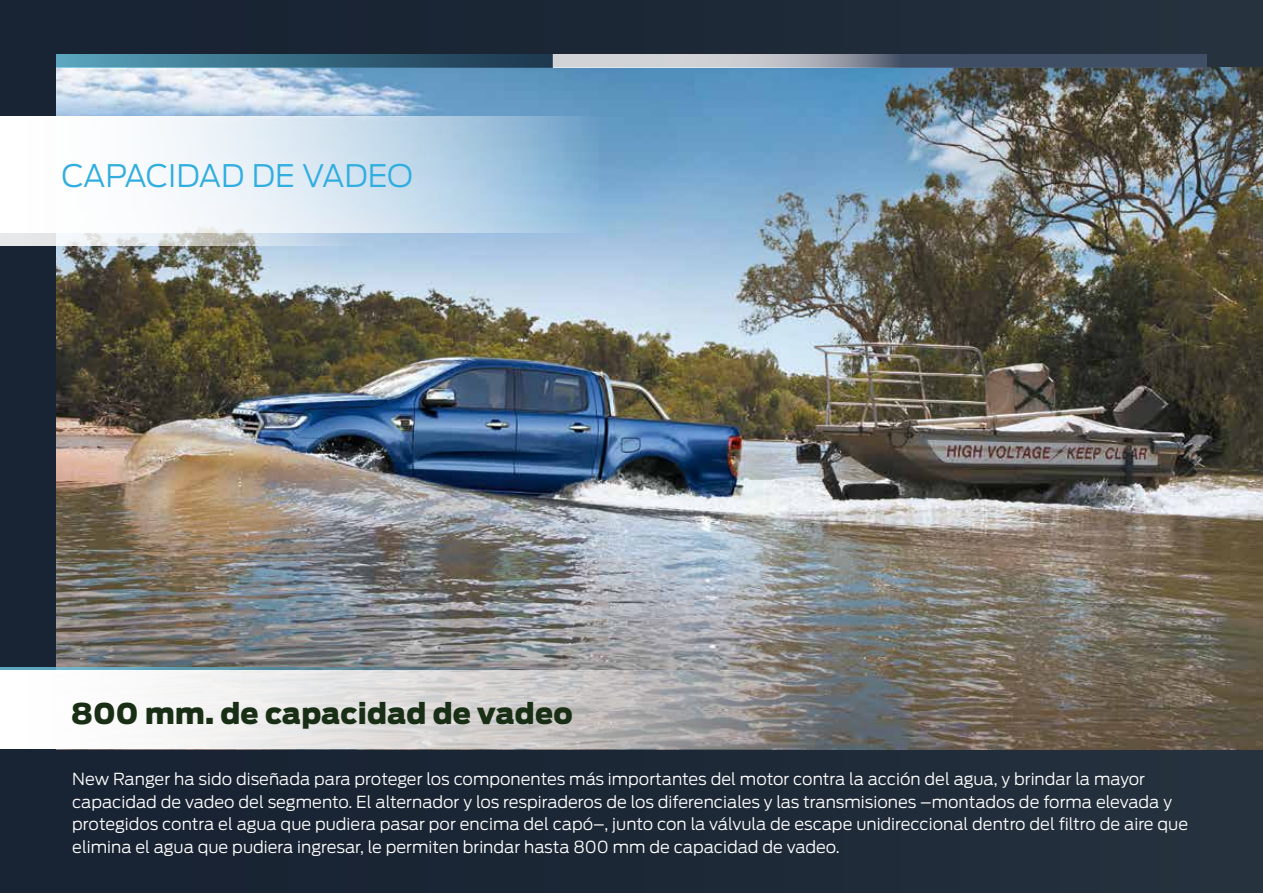
<style>
.page{position:relative;width:1263px;height:893px;background:#1c2736}
.page>*{position:absolute;margin:0;border:0;box-sizing:border-box;transform-origin:0 0}
.t1{font:300 30.9px "Ford Antenna";color:#30aedf}
.t2{font:900 28.5px "Ford Antenna";letter-spacing:.01em;color:#192f15}
.t3{font:300 16.5px/22.5px "Ford Antenna";color:#fff}
</style>
<div class="page">
<img style="left:56px;top:67px;width:1207px;height:682px">
<svg style="left:553px;top:55px;width:653px;height:12px;background:#7f8896"></svg>
<svg style="left:56px;top:55px;width:497px;height:12px;background:#376b82"></svg>
<svg style="left:0;top:116px;width:600px;height:117px;background:#d3e3f0"></svg>
<svg style="left:0;top:668px;width:577px;height:3px;background:#91aeb9"></svg>
<svg style="left:0;top:671px;width:823px;height:78px;background:#d2d0d0"></svg>
<svg style="left:0;top:233px;width:361px;height:13px;background:#d3dbe0"></svg>
<h1 class="t1" style="left:62px;top:150px;width:353px">CAPACIDAD DE VADEO</h1>
<h2 class="t2" style="left:71px;top:687px;width:503px">800 mm. de capacidad de vadeo</h2>
<p class="t3" style="left:72px;top:766px;width:1117px">New Ranger ha sido diseñada para proteger los componentes más importantes del motor contra la acción del agua, y brindar la mayor capacidad de vadeo del segmento. El alternador y los respiraderos de los diferenciales y las transmisiones –montados de forma elevada y protegidos contra el agua que pudiera pasar por encima del capó–, junto con la válvula de escape unidireccional dentro del filtro de aire que elimina el agua que pudiera ingresar, le permiten brindar hasta 800 mm de capacidad de vadeo.</p>
</div>
